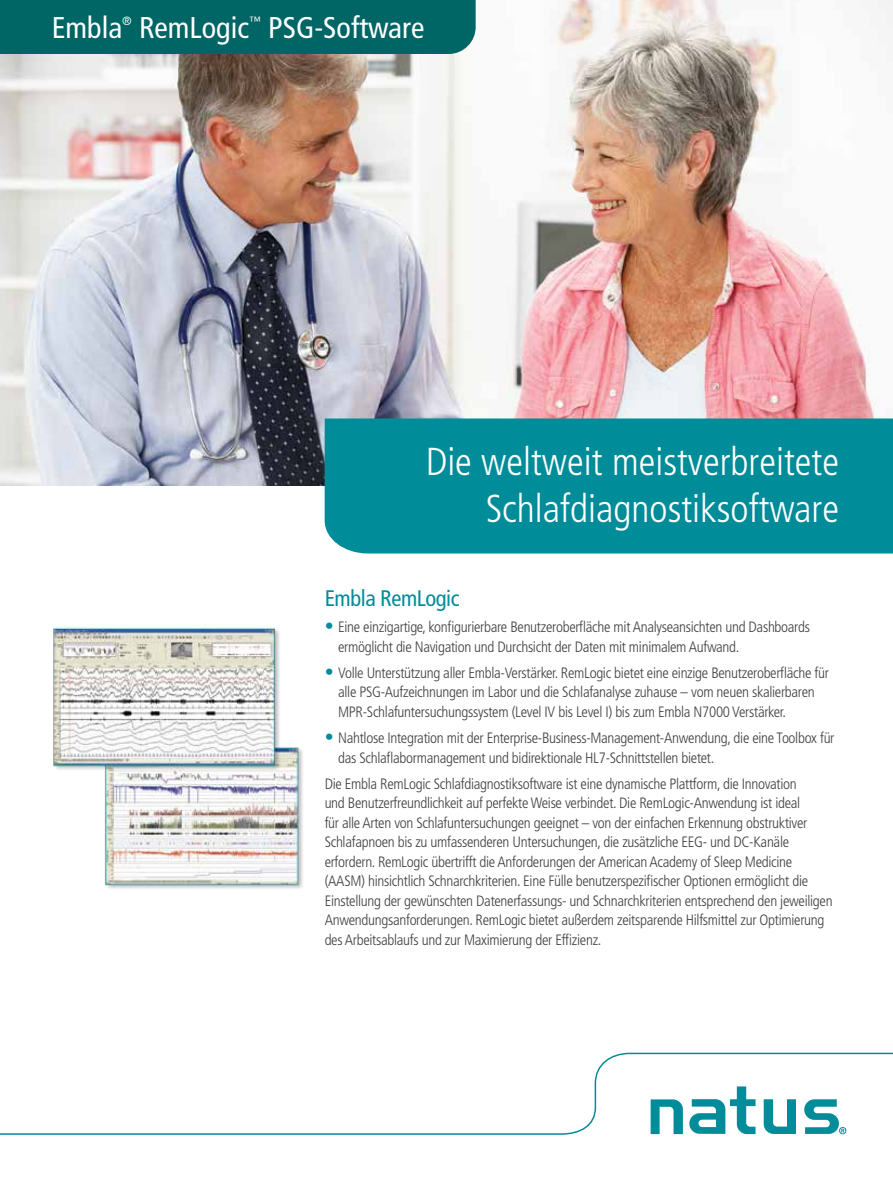
<style>
.page{position:relative;width:893px;height:1188px;background:#fff}
.page>*{position:absolute;margin:0;border:0;box-sizing:border-box;transform-origin:0 0}
.t1{font:300 condensed 39px/46.8px "Frutiger LT Std";color:#fff;text-align:right}
.t2{font:condensed 30px "Frutiger LT Std";color:#fff}
.t3{font:condensed 22.5px "Frutiger LT Std";letter-spacing:-.02em;color:#008c99}
.t4{font:300 condensed 15px/19.5px "Frutiger LT Std";letter-spacing:-.02em;color:#414042}
.t5{font:condensed 12px "Frutiger LT Std";color:#fff}
.s1{font-size:18px;color:#008c99}
</style>
<div class="page">
<img style="left:0;top:0;width:893px;height:486px">
<div style="left:325px;top:418px;width:568px;height:136px;background:#008c99"></div>
<img style="left:53px;top:627px;width:250px;height:262px">
<svg style="left:0;top:1052px;width:893px;height:83px"></svg>
<div style="left:0;top:0;width:476px;height:54px;background:#006565"></div>
<h2 class="t2" style="left:52px;top:10px;width:72px">Embla</h2>
<p class="t5" style="left:122px;top:14px;width:11px">®</p>
<h2 class="t2" style="left:139px;top:10px;width:111px">RemLogic</h2>
<p class="t5" style="left:249px;top:14px;width:13px">™</p>
<h2 class="t2" style="left:268px;top:10px;width:158px">PSG-Software</h2>
<h1 class="t1" style="left:426px;top:439px;width:415px">Die weltweit meistverbreitete<br>Schlafdiagnostiksoftware</h1>
<h3 class="t3" style="left:325px;top:585px;width:136px">Embla RemLogic</h3>
<p class="t4" style="left:338px;top:617px;width:473px;text-indent:-14px"><span class="s1">•</span> Eine einzigartige, konfigurierbare Benutzeroberfläche mit Analyseansichten und Dashboards ermöglicht die Navigation und Durchsicht der Daten mit minimalem Aufwand.</p>
<p class="t4" style="left:338px;top:663px;width:492px;text-indent:-14px"><span class="s1">•</span> Volle Unterstützung aller Embla-Verstärker. RemLogic bietet eine einzige Benutzeroberfläche für alle PSG-Aufzeichnungen im Labor und die Schlafanalyse zuhause – vom neuen skalierbaren<br>MPR-Schlafuntersuchungssystem (Level IV bis Level I) bis zum Embla N7000 Verstärker.</p>
<p class="t4" style="left:338px;top:728px;width:498px;text-indent:-14px"><span class="s1">•</span> Nahtlose Integration mit der Enterprise-Business-Management-Anwendung, die eine Toolbox für das Schlaflabormanagement und bidirektionale HL7-Schnittstellen bietet.</p>
<p class="t4" style="left:325px;top:774px;width:509px">Die Embla RemLogic Schlafdiagnostiksoftware ist eine dynamische Plattform, die Innovation<br>und Benutzerfreundlichkeit auf perfekte Weise verbindet. Die RemLogic-Anwendung ist ideal<br>für alle Arten von Schlafuntersuchungen geeignet – von der einfachen Erkennung obstruktiver Schlafapnoen bis zu umfassenderen Untersuchungen, die zusätzliche EEG- und DC-Kanäle erfordern. RemLogic übertrifft die Anforderungen der American Academy of Sleep Medicine (AASM) hinsichtlich Schnarchkriterien. Eine Fülle benutzerspezifischer Optionen ermöglicht die Einstellung der gewünschten Datenerfassungs- und Schnarchkriterien entsprechend den jeweiligen Anwendungsanforderungen. RemLogic bietet außerdem zeitsparende Hilfsmittel zur Optimierung des Arbeitsablaufs und zur Maximierung der Effizienz.</p>
</div>
